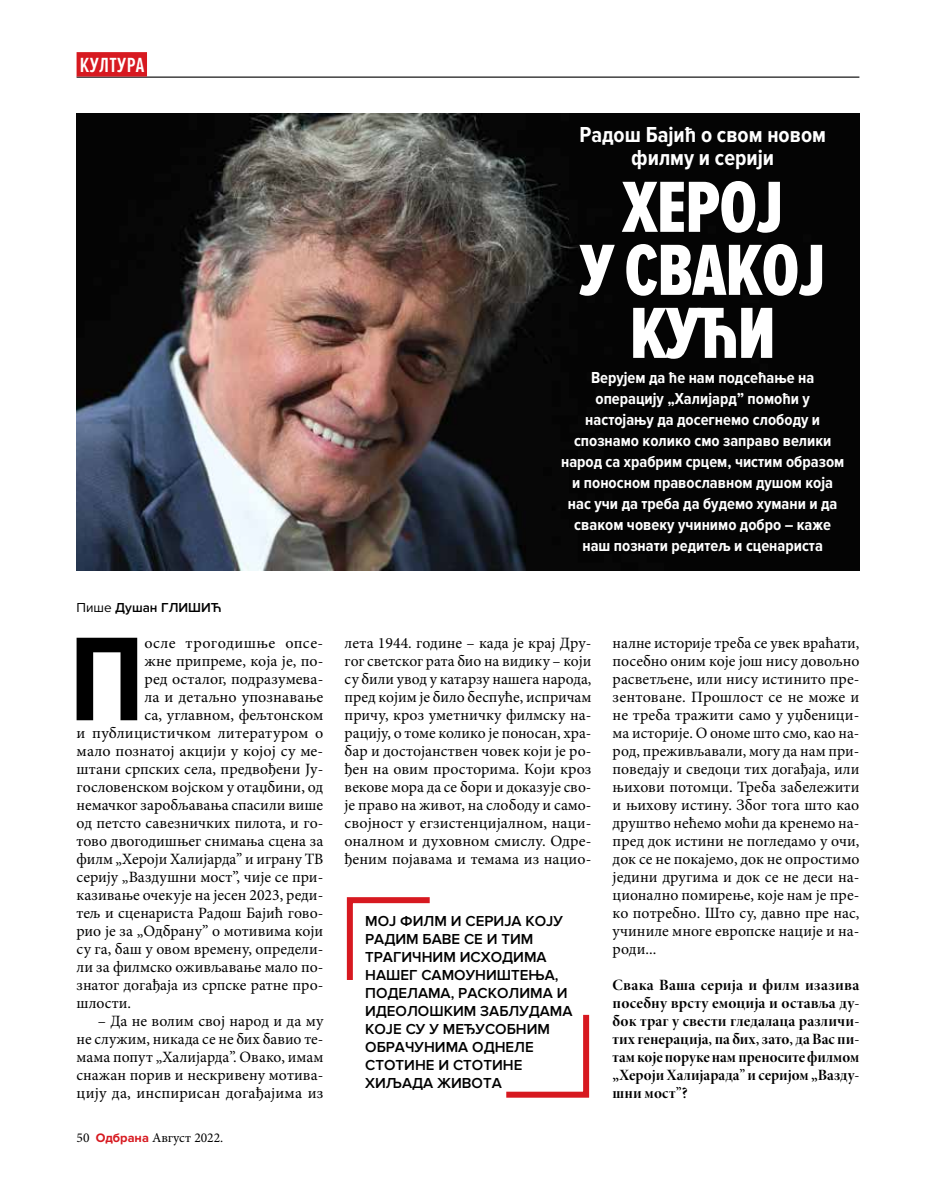
<style>
.page{position:relative;width:936px;height:1191px;background:#fff}
.page>*{position:absolute;margin:0;border:0;box-sizing:border-box;transform-origin:0 0}
.t1{font:700 123.75px "Proxima Nova Cond";color:#000}
.t2{font:75px/63px "Proxima Nova Ex Cn Extrabld";letter-spacing:-.01em;color:#fff;text-align:center}
.t3{font:700 22.5px/22.5px "Proxima Nova Cond";color:#fff;text-align:center}
.t4{font:600 21.3px "Proxima Nova Ex Cn";letter-spacing:.03em;color:#fff}
.t5{font:700 16.5px/21px "Proxima Nova Cond";color:#fff;text-align:center}
.t6{font:15.75px/18px "Minion Pro";color:#000;text-align:justify}
.t7{font:15.75px/18px "Minion Pro Bold Disp";color:#000;text-align:justify}
.t8{font:15.75px "Minion Pro";letter-spacing:.025em;color:#000}
.t9{font:600 15px/18px "Proxima Nova";color:#000}
.t10{font:13.5px "Minion Pro";color:#000}
.t11{font:600 13.5px "Proxima Nova";color:#000}
.s1{font-weight:400}
.s2{font-family:"Proxima Nova";font-weight:700;font-size:12.75px;color:#d71920}
</style>
<div class="page">
<hr style="left:77px;top:77px;width:782px;height:1px;background:#000">
<div style="left:77px;top:52px;width:70px;height:25px;background:#d71920"></div>
<img style="left:77px;top:114px;width:782px;height:457px">
<svg style="left:346px;top:897px;width:84px;height:83px"></svg>
<svg style="left:506px;top:1014px;width:84px;height:84px"></svg>
<h3 class="t4" style="left:80px;top:53px;width:66px">КУЛТУРА</h3>
<p class="t11" style="left:77px;top:600px;width:146px"><span class="s1">Пише</span> Душан ГЛИШИЋ</p>
<h1 class="t1" style="left:69px;top:610px;width:77px">П</h1>
<p class="t8" style="left:144px;top:632px;width:180px">осле трогодишње опсе-</p>
<p class="t6" style="left:144px;top:652px;width:180px">жне припреме, која је, по-</p>
<p class="t6" style="left:144px;top:670px;width:180px">ред осталог, подразумева-</p>
<p class="t6" style="left:144px;top:688px;width:180px">ла и детаљно упознавање</p>
<p class="t6" style="left:144px;top:706px;width:180px">са, углавном, фељтонском</p>
<p class="t6" style="left:77px;top:724px;width:248px">и публицистичком литературом о</p>
<p class="t6" style="left:77px;top:742px;width:248px">мало познатој акцији у којој су ме-</p>
<p class="t6" style="left:77px;top:760px;width:248px">штани српских села, предвођени Ју-</p>
<p class="t6" style="left:77px;top:778px;width:248px">гословенском војском у отаџбини, од</p>
<p class="t6" style="left:77px;top:796px;width:248px">немачког заробљавања спасили више</p>
<p class="t6" style="left:77px;top:814px;width:248px">од петсто савезничких пилота, и го-</p>
<p class="t6" style="left:77px;top:832px;width:248px">тово двогодишњег снимања сцена за</p>
<p class="t6" style="left:77px;top:850px;width:248px">филм „Хероји Халијарда” и играну ТВ</p>
<p class="t6" style="left:77px;top:868px;width:248px">серију „Ваздушни мост”, чије се при-</p>
<p class="t6" style="left:77px;top:886px;width:248px">казивање очекује на јесен 2023, реди-</p>
<p class="t6" style="left:77px;top:904px;width:248px">тељ и сценариста Радош Бајић гово-</p>
<p class="t6" style="left:77px;top:922px;width:248px">рио је за „Одбрану” о мотивима који</p>
<p class="t6" style="left:77px;top:940px;width:248px">су га, баш у овом времену, определи-</p>
<p class="t6" style="left:77px;top:958px;width:248px">ли за филмско оживљавање мало по-</p>
<p class="t6" style="left:77px;top:976px;width:248px">знатог догађаја из српске ратне про-</p>
<p class="t6" style="left:77px;top:994px;width:56px">шлости.</p>
<p class="t6" style="left:77px;top:1012px;width:248px;text-indent:21px">– Да не волим свој народ и да му не служим, никада се не бих бавио те&shy;мама попут „Халијарда”. Овако, имам снажан порив и нескривену мотива&shy;цију да, инспирисан догађајима из</p>
<p class="t10" style="left:77px;top:1129px;width:148px">50 <span class="s2">Одбрана</span> Август 2022.</p>
<h3 class="t3" style="left:579px;top:124px;width:248px">Радош Бајић о свом новом филму и серији</h3>
<h2 class="t2" style="left:580px;top:178px;width:247px">ХЕРОЈ<br>У СВАКОЈ<br>КУЋИ</h2>
<p class="t5" style="left:561px;top:368px;width:285px">Верујем да ће нам подсећање на операцију „Халијард” помоћи у настојању да досегнемо слободу и спознамо колико смо заправо велики народ са храбрим срцем, чистим образом и поносном православном душом која нас учи да треба да будемо хумани и да сваком човеку учинимо добро – каже наш познати редитељ и сценариста</p>
<p class="t6" style="left:344px;top:634px;width:248px">лета 1944. године – када је крај Дру&shy;гог светског рата био на видику – који су били увод у катарзу нашега народа, пред којим је било беспуће, испричам причу, кроз уметничку филмску на&shy;рацију, о томе колико је поносан, хра&shy;бар и достојанствен човек који је ро&shy;ђен на овим просторима. Који кроз векове мора да се бори и доказује сво&shy;је право на живот, на слободу и само&shy;својност у егзистенцијалном, наци&shy;оналном и духовном смислу. Одре&shy;ђеним појавама и темама из нацио-</p>
<p class="t6" style="left:612px;top:634px;width:248px">налне историје треба се увек враћати, посебно оним које још нису довољно расветљене, или нису истинито пре&shy;зентоване. Прошлост се не може и не треба тражити само у уџбеници&shy;ма историје. О ономе што смо, као на&shy;род, преживљавали, могу да нам при&shy;поведају и сведоци тих догађаја, или њихови потомци. Треба забележити и њихову истину. Због тога што као друштво нећемо моћи да кренемо на&shy;пред док истини не погледамо у очи, док се не покајемо, док не опростимо једини другима и док се не деси на&shy;ционално помирење, које нам је пре&shy;ко потребно. Што су, давно пре нас, учиниле многе европске нације и на&shy;роди...</p>
<p class="t7" style="left:612px;top:976px;width:248px">Свака Ваша серија и филм изазива посебну врсту емоција и оставља ду&shy;бок траг у свести гледалаца различи&shy;тих генерација, па бих, зато, да Вас пи&shy;там које поруке нам преносите филмом „Хероји Халијарада” и серијом „Вазду&shy;шни мост”?</p>
<p class="t9" style="left:365px;top:912px;width:209px">МОЈ ФИЛМ И СЕРИЈА КОЈУ<br>РАДИМ БАВЕ СЕ И ТИМ<br>ТРАГИЧНИМ ИСХОДИМА<br>НАШЕГ САМОУНИШТЕЊА,<br>ПОДЕЛАМА, РАСКОЛИМА И<br>ИДЕОЛОШКИМ ЗАБЛУДАМА<br>КОЈЕ СУ У МЕЂУСОБНИМ<br>ОБРАЧУНИМА ОДНЕЛЕ<br>СТОТИНЕ И СТОТИНЕ<br>ХИЉАДА ЖИВОТА</p>
</div>
